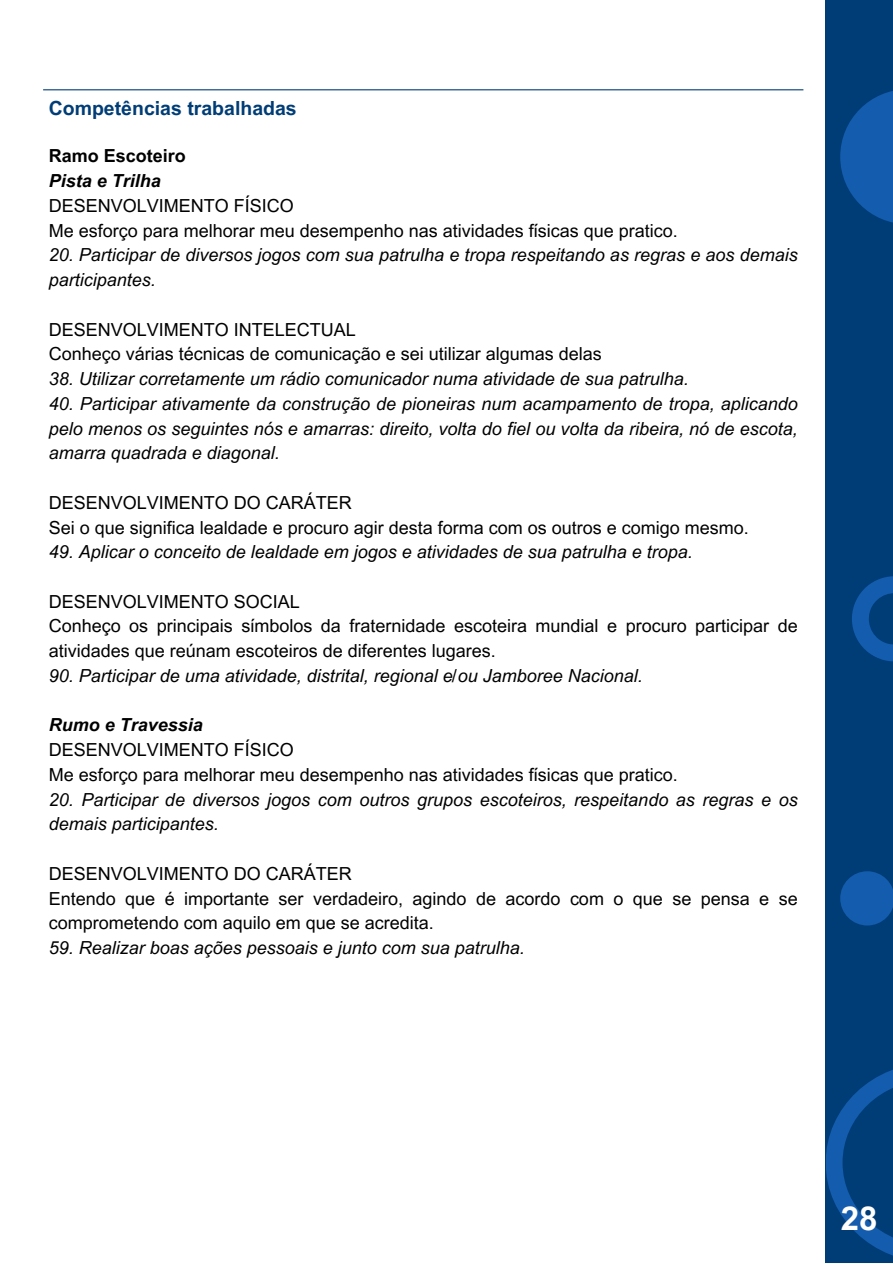
<style>
.page{position:relative;width:893px;height:1264px;background:#fff}
.page>*{position:absolute;margin:0;border:0;box-sizing:border-box;transform-origin:0 0}
.t1{font:700 33px "Arial MT Pro";color:#fff}
.t2{font:700 19.5px "Arial MT Pro";color:#003d76}
.t3{font:18px/24.8px "Arial MT Pro";color:#000}
.t4{font:italic 18px/24.8px "Arial MT Pro";color:#000}
.t5{font:italic 700 18px "Arial MT Pro";color:#000}
.t6{font:700 18px "Arial MT Pro";color:#000}
</style>
<div class="page">
<div style="left:825px;top:0;width:67px;height:1262px;background:#003d76"></div>
<svg style="left:840px;top:91px;width:52px;height:132px;fill:#135cae"></svg>
<svg style="left:826px;top:1070px;width:66px;height:185px"></svg>
<div style="left:840px;top:871px;width:52px;height:54px;background:#135cae;border-radius:50%"></div>
<svg style="left:852px;top:576px;width:40px;height:86px"></svg>
<hr style="left:43px;top:89px;width:760px;height:1px;background:#003d76">
<p class="t2" style="left:49px;top:101px;width:249px">Competências trabalhadas</p>
<p class="t6" style="left:49px;top:149px;width:138px">Ramo Escoteiro</p>
<p class="t5" style="left:49px;top:174px;width:113px">Pista e Trilha</p>
<p class="t3" style="left:49px;top:195px;width:246px">DESENVOLVIMENTO FÍSICO</p>
<p class="t3" style="left:49px;top:220px;width:630px">Me esforço para melhorar meu desempenho nas atividades físicas que pratico.</p>
<p class="t4" style="left:49px;top:245px;width:750px">20. Participar de diversos jogos com sua patrulha e tropa respeitando as regras e aos demais participantes.</p>
<p class="t3" style="left:49px;top:319px;width:308px">DESENVOLVIMENTO INTELECTUAL</p>
<p class="t3" style="left:49px;top:344px;width:554px">Conheço várias técnicas de comunicação e sei utilizar algumas delas</p>
<p class="t4" style="left:49px;top:368px;width:641px">38. Utilizar corretamente um rádio comunicador numa atividade de sua patrulha.</p>
<p class="t4" style="left:49px;top:393px;width:750px;text-align:justify">40. Participar ativamente da construção de pioneiras num acampamento de tropa, aplicando pelo menos os seguintes nós e amarras: direito, volta do fiel ou volta da ribeira, nó de escota, amarra quadrada e diagonal.</p>
<p class="t3" style="left:49px;top:492px;width:304px">DESENVOLVIMENTO DO CARÁTER</p>
<p class="t3" style="left:49px;top:517px;width:701px">Sei o que significa lealdade e procuro agir desta forma com os outros e comigo mesmo.</p>
<p class="t4" style="left:49px;top:542px;width:645px">49. Aplicar o conceito de lealdade em jogos e atividades de sua patrulha e tropa.</p>
<p class="t3" style="left:49px;top:591px;width:252px">DESENVOLVIMENTO SOCIAL</p>
<p class="t3" style="left:49px;top:616px;width:750px">Conheço os principais símbolos da fraternidade escoteira mundial e procuro participar de atividades que reúnam escoteiros de diferentes lugares.</p>
<p class="t4" style="left:49px;top:665px;width:595px">90. Participar de uma atividade, distrital, regional e/ou Jamboree Nacional.</p>
<p class="t5" style="left:49px;top:718px;width:155px">Rumo e Travessia</p>
<p class="t3" style="left:49px;top:739px;width:246px">DESENVOLVIMENTO FÍSICO</p>
<p class="t3" style="left:49px;top:764px;width:630px">Me esforço para melhorar meu desempenho nas atividades físicas que pratico.</p>
<p class="t4" style="left:49px;top:789px;width:750px">20. Participar de diversos jogos com outros grupos escoteiros, respeitando as regras e os demais participantes.</p>
<p class="t3" style="left:49px;top:863px;width:304px">DESENVOLVIMENTO DO CARÁTER</p>
<p class="t3" style="left:49px;top:888px;width:750px">Entendo que é importante ser verdadeiro, agindo de acordo com o que se pensa e se comprometendo com aquilo em que se acredita.</p>
<p class="t4" style="left:49px;top:937px;width:477px">59. Realizar boas ações pessoais e junto com sua patrulha.</p>
<p class="t1" style="left:840px;top:1206px;width:38px">28</p>
</div>
